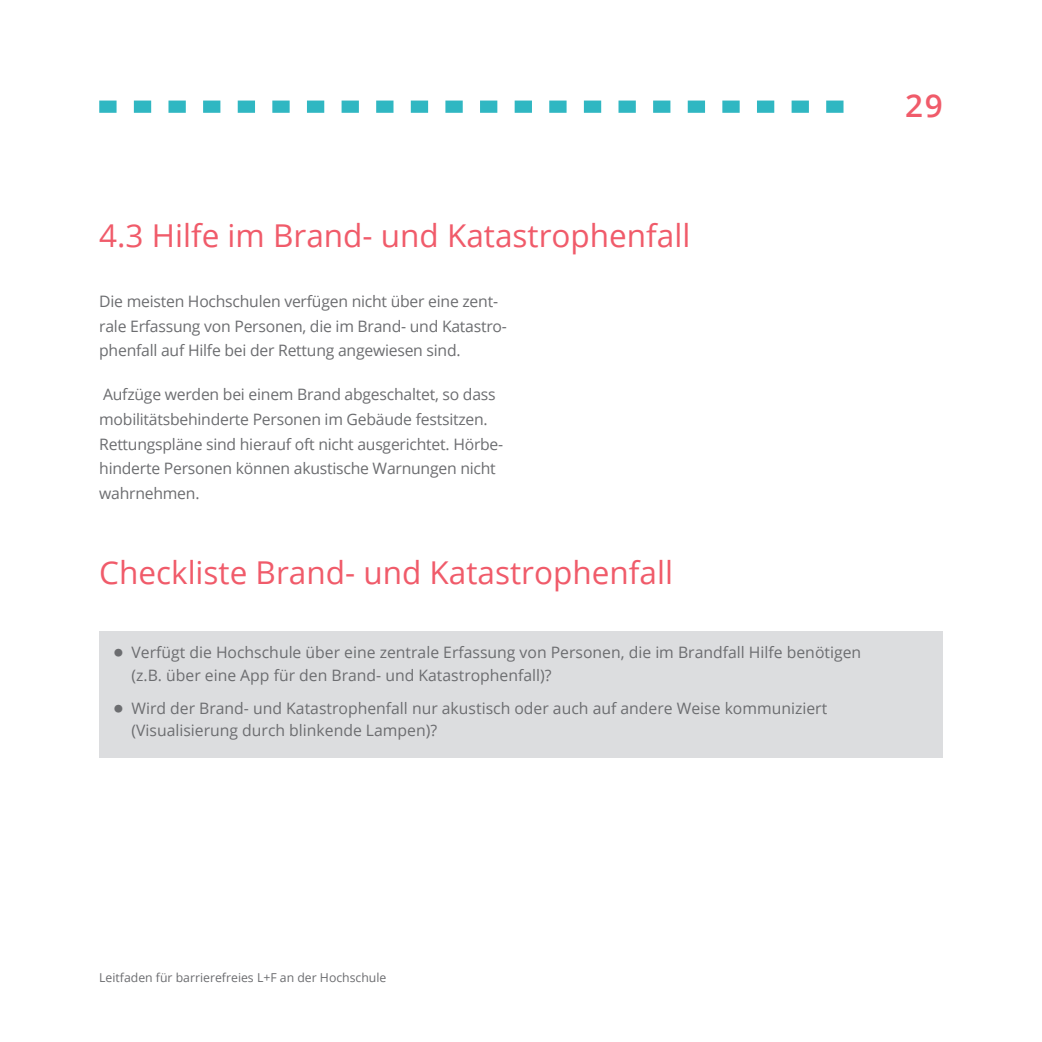
<style>
.page{position:relative;width:1042px;height:1042px;background:#fff}
.page>*{position:absolute;margin:0;border:0;box-sizing:border-box;transform-origin:0 0}
.t1{font:31.5px "Open Sans";color:#f05b6a}
.t2{font:600 31.5px "Open Sans";color:#f05b6a}
.t3{font:15.75px/24.5px "Open Sans";letter-spacing:-.015em;color:#6c6d70}
.t4{font:12.25px "Open Sans";color:#6c6d70}
.s1{font-family:"Universal Newswith Comm Pi"}
</style>
<div class="page">
<svg style="left:99px;top:101px;width:744px;height:12px"></svg>
<div style="left:99px;top:631px;width:844px;height:127px;background:#dcdddf"></div>
<h1 class="t1" style="left:99px;top:214px;width:593px">4.3 Hilfe im Brand- und Katastrophenfall</h1>
<p class="t3" style="left:99px;top:289px;width:409px">Die meisten Hochschulen verfügen nicht über eine zent&shy;rale Erfassung von Personen, die im Brand- und Katastro&shy;phenfall auf Hilfe bei der Rettung angewiesen sind.</p>
<p class="t3" style="left:99px;top:382px;width:405px">Aufzüge werden bei einem Brand abgeschaltet, so dass mobilitätsbehinderte Personen im Gebäude festsitzen.<br>Rettungspläne sind hierauf oft nicht ausgerichtet. Hörbe&shy;hinderte Personen können akustische Warnungen nicht wahrnehmen.</p>
<h1 class="t1" style="left:99px;top:550px;width:575px">Checkliste Brand- und Katastrophenfall</h1>
<p class="t3" style="left:131px;top:641px;width:731px;line-height:22.8px;text-indent:-17px"><span class="s1">●</span> Verfügt die Hochschule über eine zentrale Erfassung von Personen, die im Brandfall Hilfe benötigen (z.B. über eine App für den Brand- und Katastrophenfall)?</p>
<p class="t3" style="left:131px;top:696px;width:697px;line-height:22.8px;text-indent:-17px"><span class="s1">●</span> Wird der Brand- und Katastrophenfall nur akustisch oder auch auf andere Weise kommuniziert (Visualisierung durch blinkende Lampen)?</p>
<h1 class="t2" style="left:905px;top:84px;width:39px">29</h1>
<p class="t4" style="left:99px;top:969px;width:289px">Leitfaden für barrierefreies L+F an der Hochschule</p>
</div>
